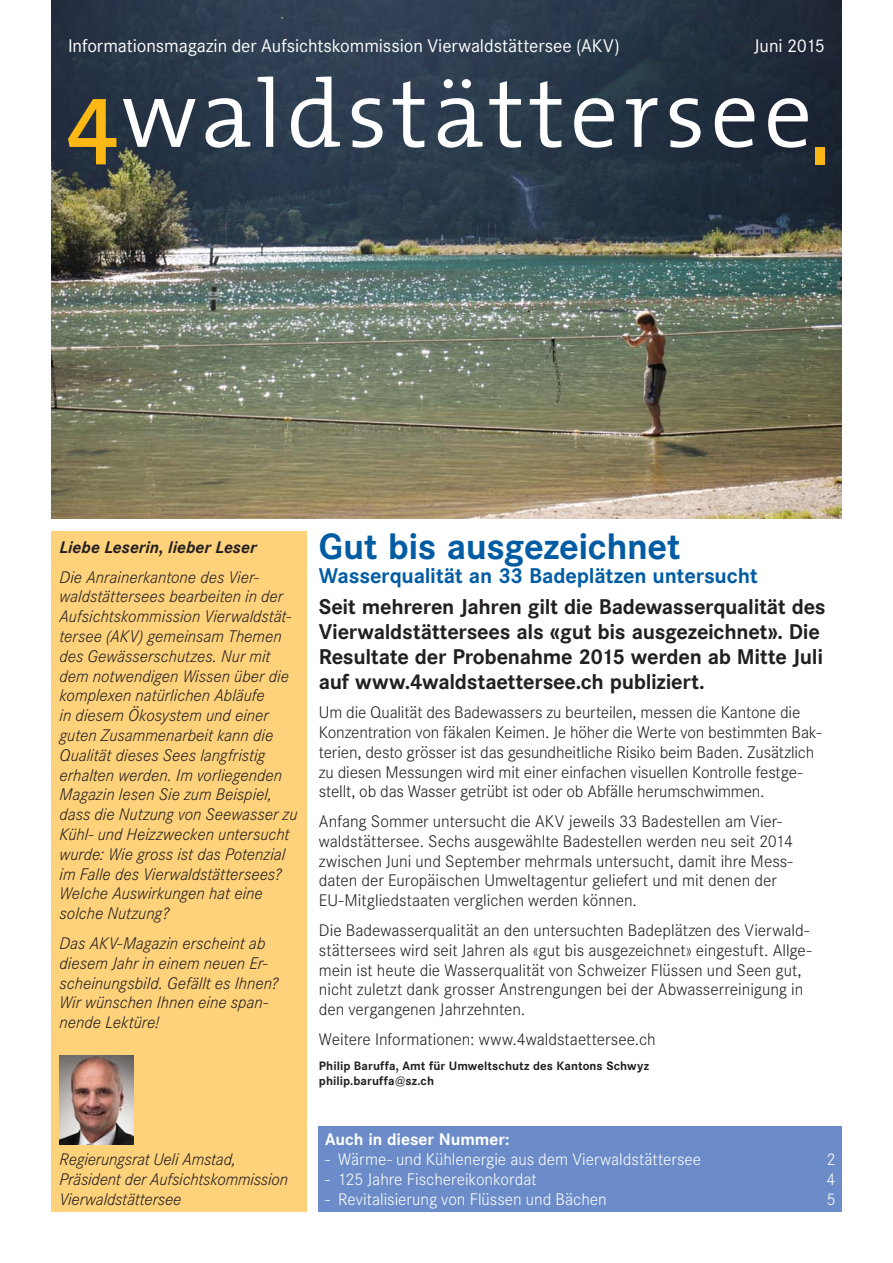
<style>
.page{position:relative;width:893px;height:1263px;background:#fff}
.page>*{position:absolute;margin:0;border:0;box-sizing:border-box;transform-origin:0 0}
.titel{font:700 36px "Corporate SBQ";letter-spacing:-.015em;color:#015ca3}
.lead{font:700 21px/25.2px "Corporate SBQ";letter-spacing:-.015em;color:#231f20}
.zwischentitel{font:700 21px "Corporate SBQ";letter-spacing:-.01em;color:#015ca3}
.t1{font:18px "Corporate SBQ";letter-spacing:-.005em;color:#fff}
.text{font:300 16.5px/19.8px "Corporate SBQ";color:#231f20}
.editorial{font:italic 300 16.5px/19.8px "Corporate SBQ";color:#231f20}
.t2{font:300 16.5px "Corporate SBQ";color:#fff}
.editorial-2{font:italic 700 16.5px "Corporate SBQ";color:#231f20}
.t3{font:700 16.5px "Corporate SBQ";letter-spacing:-.005em;color:#fff}
.verfasser{font:700 12px "Corporate SBQ";letter-spacing:.01em;color:#231f20}
</style>
<div class="page">
<img style="left:51px;top:0;width:791px;height:519px">
<div style="left:51px;top:531px;width:255px;height:681px;background:#fed17b"></div>
<img style="left:60px;top:1056px;width:74px;height:89px">
<svg style="left:68px;top:99px;width:48px;height:65px;background:#7d672e"></svg>
<svg style="left:123px;top:99px;width:73px;height:48px"></svg>
<svg style="left:206px;top:98px;width:44px;height:50px"></svg>
<svg style="left:258px;top:76px;width:15px;height:71px"></svg>
<svg style="left:291px;top:76px;width:49px;height:72px"></svg>
<svg style="left:352px;top:98px;width:31px;height:50px"></svg>
<svg style="left:393px;top:81px;width:31px;height:67px"></svg>
<svg style="left:438px;top:79px;width:44px;height:69px"></svg>
<svg style="left:489px;top:81px;width:32px;height:67px"></svg>
<svg style="left:530px;top:81px;width:31px;height:67px"></svg>
<svg style="left:574px;top:98px;width:40px;height:50px"></svg>
<svg style="left:626px;top:97px;width:31px;height:50px"></svg>
<svg style="left:670px;top:98px;width:30px;height:50px"></svg>
<svg style="left:715px;top:98px;width:39px;height:50px"></svg>
<svg style="left:768px;top:98px;width:40px;height:50px"></svg>
<div style="left:815px;top:147px;width:10px;height:17px;background:#fcb814"></div>
<div style="left:319px;top:1127px;width:523px;height:85px;background:#6b8cc8"></div>
<p class="t1" style="left:68px;top:35px;width:553px">Informationsmagazin der Aufsichtskommission Vierwaldstättersee (AKV)</p>
<p class="t1" style="left:754px;top:35px;width:72px">Juni 2015</p>
<p class="editorial-2" style="left:60px;top:537px;width:199px">Liebe Leserin, lieber Leser</p>
<p class="editorial" style="left:60px;top:567px;width:239px">Die Anrainerkantone des Vier&shy;waldstättersees bearbeiten in der<br>Aufsichtskommission Vierwaldstät&shy;tersee (AKV) gemeinsam Themen des Gewässerschutzes. Nur mit dem notwendigen Wissen über die komplexen natürlichen Abläufe<br>in diesem Ökosystem und einer guten Zusammenarbeit kann die<br>Qualität dieses Sees langfristig erhalten werden. Im vorliegenden<br>Magazin lesen Sie zum Beispiel, dass die Nutzung von Seewasser zu<br>Kühl- und Heizzwecken untersucht wurde: Wie gross ist das Potenzial im Falle des Vierwaldstättersees?<br>Welche Auswirkungen hat eine solche Nutzung?</p>
<p class="editorial" style="left:60px;top:933px;width:221px">Das AKV-Magazin erscheint ab diesem Jahr in einem neuen Er&shy;scheinungsbild. Gefällt es Ihnen?<br>Wir wünschen Ihnen eine span&shy;nende Lektüre!</p>
<p class="editorial" style="left:60px;top:1150px;width:178px">Regierungsrat Ueli Amstad,</p>
<p class="editorial" style="left:60px;top:1169px;width:230px">Präsident der Aufsichtskommission<br>Vierwaldstättersee</p>
<p class="titel" style="left:319px;top:525px;width:363px">Gut bis ausgezeichnet</p>
<p class="zwischentitel" style="left:319px;top:563px;width:440px">Wasserqualität an 33 Badeplätzen untersucht</p>
<p class="lead" style="left:319px;top:594px;width:508px">Seit mehreren Jahren gilt die Badewasserqualität des Vierwaldstättersees als «gut bis ausgezeichnet». Die Resultate der Probenahme 2015 werden ab Mitte Juli auf www.4waldstaettersee.ch publiziert.</p>
<p class="text" style="left:319px;top:703px;width:504px">Um die Qualität des Badewassers zu beurteilen, messen die Kantone die Konzentration von fäkalen Keimen. Je höher die Werte von bestimmten Bak&shy;terien, desto grösser ist das gesundheitliche Risiko beim Baden. Zusätzlich zu diesen Messungen wird mit einer einfachen visuellen Kontrolle festge&shy;stellt, ob das Wasser getrübt ist oder ob Abfälle herumschwimmen.</p>
<p class="text" style="left:319px;top:812px;width:476px">Anfang Sommer untersucht die AKV jeweils 33 Badestellen am Vier&shy;waldstättersee. Sechs ausgewählte Badestellen werden neu seit 2014 zwischen Juni und September mehrmals untersucht, damit ihre Mess&shy;daten der Europäischen Umweltagentur geliefert und mit denen der EU-Mitgliedstaaten verglichen werden können.</p>
<p class="text" style="left:319px;top:920px;width:494px">Die Badewasserqualität an den untersuchten Badeplätzen des Vierwald&shy;stättersees wird seit Jahren als «gut bis ausgezeichnet» eingestuft. Allge&shy;mein ist heute die Wasserqualität von Schweizer Flüssen und Seen gut, nicht zuletzt dank grosser Anstrengungen bei der Abwasserreinigung in den vergangenen Jahrzehnten.</p>
<p class="text" style="left:319px;top:1029px;width:338px">Weitere Informationen: www.4waldstaettersee.ch</p>
<p class="verfasser" style="left:319px;top:1058px;width:332px">Philip Baruffa, Amt für Umweltschutz des Kantons Schwyz</p>
<p class="verfasser" style="left:319px;top:1073px;width:117px">philip.baruffa@sz.ch</p>
<p class="t3" style="left:325px;top:1129px;width:186px">Auch in dieser Nummer:</p>
<p class="t2" style="left:325px;top:1150px;width:377px">- Wärme- und Kühlenergie aus dem Vierwaldstättersee</p>
<p class="t2" style="left:826px;top:1150px;width:11px">2</p>
<p class="t2" style="left:325px;top:1170px;width:213px">- 125 Jahre Fischereikonkordat</p>
<p class="t2" style="left:826px;top:1170px;width:11px">4</p>
<p class="t2" style="left:325px;top:1189px;width:283px">- Revitalisierung von Flüssen und Bächen</p>
<p class="t2" style="left:826px;top:1189px;width:11px">5</p>
</div>
